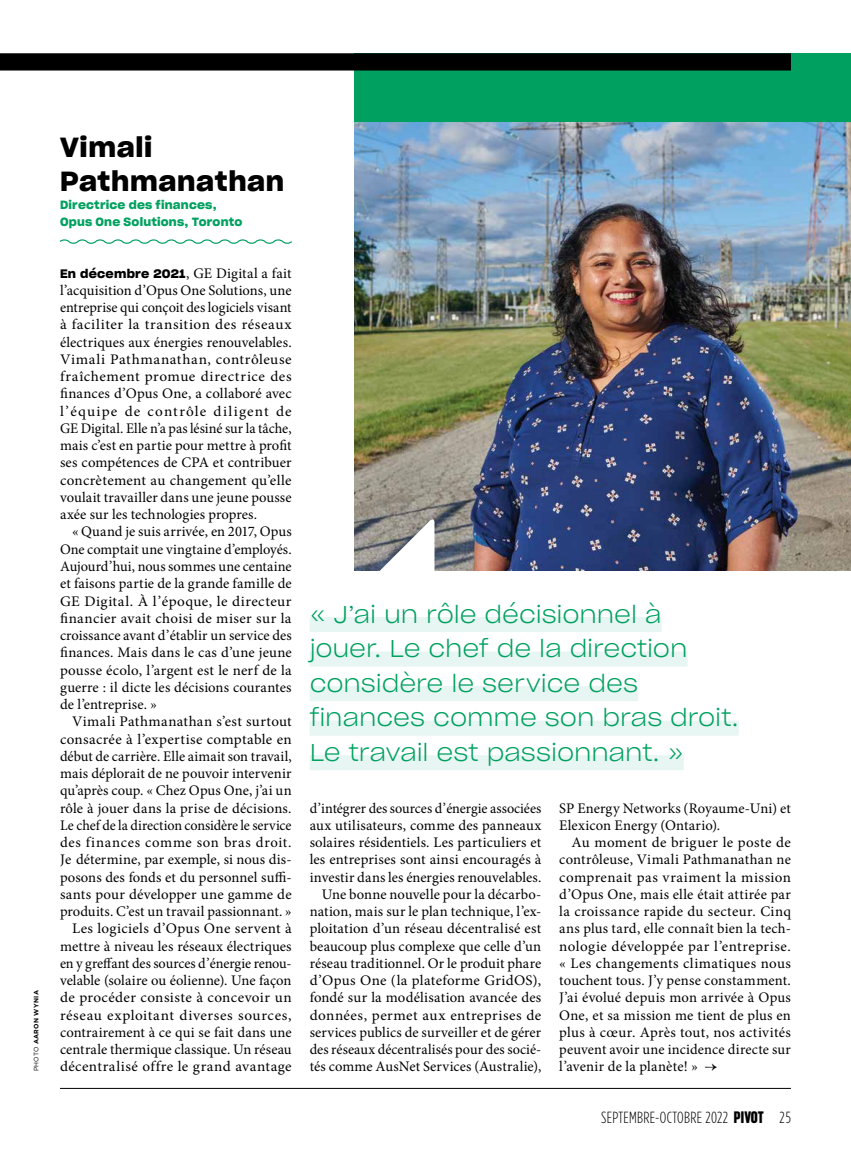
<style>
.page{position:relative;width:851px;height:1175px;background:#fff}
.page>*{position:absolute;margin:0;border:0;box-sizing:border-box;transform-origin:0 0}
.t1{font:27px/34.5px "Sharp Grotesk Sm Bold 21";letter-spacing:.025em;color:#000}
.t2{font:24px/34.5px "Sharp Grotesk Light 21";letter-spacing:-.005em;color:#00a160}
.t3{font:300 16.2px "Gotham Condensed";letter-spacing:.02em;color:#000}
.t4{font:14.7px/17.2px "Minion Pro";letter-spacing:.01em;color:#000;text-align:justify}
.t5{font:11.7px/17.2px "Sharp Grotesk Sm Bold 21";letter-spacing:.02em;color:#00a160}
.t6{font:700 6.3px "Gotham";letter-spacing:.05em;color:#000}
.s1{font-weight:400}
.s2{font-family:"Sharp Grotesk Sm Bold 21";font-size:12px}
.s3{font-family:"Sharp Grotesk Bold 14";font-weight:400}
</style>
<div class="page">
<hr style="left:0;top:0;width:1px;height:726px;background:#e7f5f3">
<div style="left:354px;top:53px;width:496px;height:518px;background:#00a160"></div>
<svg style="left:59px;top:239px;width:233px;height:5px"></svg>
<div style="left:309px;top:617px;width:352px;height:15px;background:#e7f5f3"></div>
<div style="left:309px;top:651px;width:378px;height:15px;background:#e7f5f3"></div>
<div style="left:309px;top:686px;width:329px;height:15px;background:#e7f5f3"></div>
<div style="left:309px;top:720px;width:429px;height:15px;background:#e7f5f3"></div>
<div style="left:309px;top:755px;width:374px;height:15px;background:#e7f5f3"></div>
<img style="left:354px;top:122px;width:496px;height:449px">
<hr style="left:60px;top:1088px;width:730px;height:1px;background:#000">
<div style="left:0;top:53px;width:790px;height:17px;background:#000"></div>
<svg style="left:374px;top:518px;width:60px;height:53px;background:#bfbebd"></svg>
<p class="t6" style="left:32px;top:1071px;width:83px;rotate:-90deg"><span class="s1">PHOTO</span> AARON WYNIA</p>
<p class="t1" style="left:60px;top:129px;width:226px">Vimali<br>Pathmanathan</p>
<p class="t5" style="left:60px;top:195px;width:184px">Directrice des finances,<br>Opus One Solutions, Toronto</p>
<p class="t4" style="left:60px;top:264px;width:233px"><span class="s2">En décembre 2021</span>, GE Digital a fait l’acquisition d’Opus One Solutions, une entreprise qui conçoit des logiciels visant à faciliter la transition des réseaux électriques aux énergies renouvelables.<br>Vimali Pathmanathan, contrôleuse fraîchement promue directrice des finances d’Opus One, a collaboré avec l’équipe de contrôle diligent de GE Digital. Elle n’a pas lésiné sur la tâche, mais c’est en partie pour mettre à profit ses compétences de CPA et contribuer concrètement au changement qu’elle voulait travailler dans une jeune pousse axée sur les technologies propres.</p>
<p class="t4" style="left:60px;top:523px;width:233px;text-indent:12px">« Quand je suis arrivée, en 2017, Opus One comptait une vingtaine d’employés.<br>Aujourd’hui, nous sommes une centaine et faisons partie de la grande famille de GE Digital. À l’époque, le directeur financier avait choisi de miser sur la croissance avant d’établir un service des finances. Mais dans le cas d’une jeune pousse écolo, l’argent est le nerf de la guerre : il dicte les décisions courantes de l’entreprise. »</p>
<p class="t4" style="left:60px;top:713px;width:233px;text-indent:12px">Vimali Pathmanathan s’est surtout consacrée à l’expertise comptable en début de carrière. Elle aimait son travail, mais déplorait de ne pouvoir intervenir qu’après coup. « Chez Opus One, j’ai un rôle à jouer dans la prise de décisions.<br>Le chef de la direction considère le service des finances comme son bras droit.<br>Je détermine, par exemple, si nous dis&shy;posons des fonds et du personnel suffi&shy;sants pour développer une gamme de produits. C’est un travail passionnant. »</p>
<p class="t4" style="left:60px;top:920px;width:233px;text-indent:12px">Les logiciels d’Opus One servent à mettre à niveau les réseaux électriques en y greffant des sources d’énergie renou&shy;velable (solaire ou éolienne). Une façon de procéder consiste à concevoir un réseau exploitant diverses sources, contrairement à ce qui se fait dans une centrale thermique classique. Un réseau décentralisé offre le grand avantage</p>
<h2 class="t2" style="left:309px;top:596px;width:430px">« J’ai un rôle décisionnel à jouer. Le chef de la direction considère le service des finances comme son bras droit.<br>Le travail est passionnant. »</h2>
<p class="t4" style="left:309px;top:799px;width:233px">d’intégrer des sources d’énergie associées aux utilisateurs, comme des panneaux solaires résidentiels. Les particuliers et les entreprises sont ainsi encouragés à investir dans les énergies renouvelables.</p>
<p class="t4" style="left:309px;top:885px;width:233px;text-indent:12px">Une bonne nouvelle pour la décarbo&shy;nation, mais sur le plan technique, l’ex&shy;ploitation d’un réseau décentralisé est beaucoup plus complexe que celle d’un réseau traditionnel. Or le produit phare d’Opus One (la plateforme GridOS), fondé sur la modélisation avancée des données, permet aux entreprises de services publics de surveiller et de gérer des réseaux décentralisés pour des socié&shy;tés comme AusNet Services (Australie),</p>
<p class="t4" style="left:559px;top:799px;width:233px">SP Energy Networks (Royaume-Uni) et<br>Elexicon Energy (Ontario).</p>
<p class="t4" style="left:559px;top:834px;width:233px;text-indent:12px">Au moment de briguer le poste de contrôleuse, Vimali Pathmanathan ne comprenait pas vraiment la mission d’Opus One, mais elle était attirée par la croissance rapide du secteur. Cinq ans plus tard, elle connaît bien la tech&shy;nologie développée par l’entreprise. « Les changements climatiques nous touchent tous. J’y pense constamment.<br>J’ai évolué depuis mon arrivée à Opus One, et sa mission me tient de plus en plus à cœur. Après tout, nos activités peuvent avoir une incidence directe sur l’avenir de la planète! » →</p>
<p class="t3" style="left:601px;top:1108px;width:191px">SEPTEMBRE-OCTOBRE 2022 <span class="s3">PIVOT</span> 25</p>
</div>
